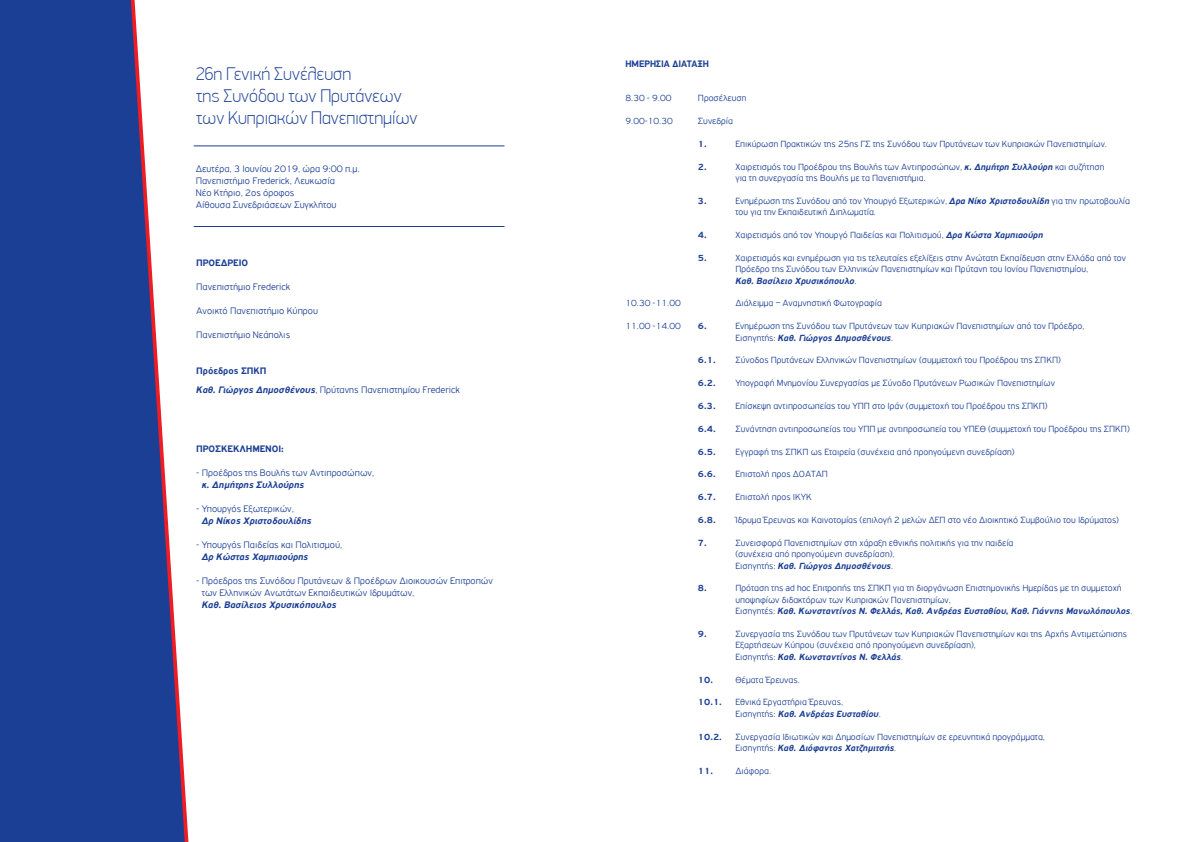
<style>
.page{position:relative;width:1191px;height:842px;background:#fff}
.page>*{position:absolute;margin:0;border:0;box-sizing:border-box;transform-origin:0 0}
.t1{font:100 18.5px/22.2px "PF Din Display Pro";color:#1b3f94}
.t2{font:300 10px/12px "PF Highway Gothic";color:#1b3f94}
.t3{font:italic 700 10px "PF Highway Gothic";color:#1b3f94}
.t4{font:700 10px "PF Highway Gothic";color:#1b3f94}
.t5{font:300 9.5px/11.4px "PF Highway Gothic";color:#1b3f94}
.t6{font:700 9.5px "PF Highway Gothic";color:#1b3f94}
.t7{font:700 9.5px "PF Din Display Pro";color:#1b3f94}
.s1{font-weight:700}
.s2{font-weight:700;font-style:italic}
</style>
<div class="page">
<svg style="left:0;top:0;width:185px;height:842px;background:#3c569f"></svg>
<hr style="left:194px;top:146px;width:310px;height:1px;background:#1b3f94">
<hr style="left:194px;top:226px;width:310px;height:1px;background:#1b3f94">
<h1 class="t1" style="left:196px;top:63px;width:223px">26η Γενική Συνέλευση<br>της Συνόδου των Πρυτάνεων των Κυπριακών Πανεπιστηµίων</h1>
<p class="t2" style="left:196px;top:162px;width:165px">Δευτέρα, 3 Ιουνίου 2019, ώρα 9:00 π.µ.<br>Πανεπιστήµιο Frederick, Λευκωσία<br>Νέο Κτήριο, 2ος όροφος<br>Αίθουσα Συνεδριάσεων Συγκλήτου</p>
<p class="t4" style="left:196px;top:258px;width:53px">ΠΡΟΕΔΡΕΙΟ</p>
<p class="t2" style="left:196px;top:281px;width:95px">Πανεπιστήµιο Frederick</p>
<p class="t2" style="left:196px;top:305px;width:123px">Ανοικτό Πανεπιστήµιο Κύπρου</p>
<p class="t2" style="left:196px;top:329px;width:95px">Πανεπιστήµιο Νεάπολις</p>
<p class="t2" style="left:196px;top:362px;width:265px;line-height:19px"><span class="s1">Πρόεδρος ΣΠΚΠ<br></span><span class="s2">Καθ. Γιώργος Δηµοσθένους</span>, Πρύτανης Πανεπιστηµίου Frederick</p>
<p class="t4" style="left:196px;top:443px;width:89px">ΠΡΟΣΚΕΚΛΗΜΕΝΟΙ:</p>
<p class="t2" style="left:196px;top:467px;width:179px">- Προέδρος της Βουλής των Αντιπροσώπων,</p>
<p class="t3" style="left:202px;top:479px;width:104px">κ. Δηµήτρης Συλλούρης</p>
<p class="t2" style="left:196px;top:503px;width:99px">- Υπουργός Εξωτερικών,</p>
<p class="t3" style="left:202px;top:515px;width:111px">Δρ Νίκος Χριστοδουλίδης</p>
<p class="t2" style="left:196px;top:539px;width:147px">- Υπουργός Παιδείας και Πολιτισµού,</p>
<p class="t3" style="left:202px;top:551px;width:108px">Δρ Κώστας Χαµπιαούρης</p>
<p class="t2" style="left:202px;top:575px;width:293px;text-indent:-6px">- Πρόεδρος της Συνόδου Πρυτάνεων &amp; Προέδρων Διοικουσών Επιτροπών των Ελληνικών Ανωτάτων Εκπαιδευτικών Ιδρυµάτων,</p>
<p class="t3" style="left:202px;top:599px;width:136px">Καθ. Βασίλειος Χρυσικόπουλος</p>
<p class="t7" style="left:625px;top:58px;width:85px">ΗΜΕΡΗΣΙΑ ∆ΙΑΤΑΞΗ</p>
<p class="t5" style="left:625px;top:92px;width:48px">8.30 - 9.00</p>
<p class="t5" style="left:698px;top:92px;width:50px">Προσέλευση</p>
<p class="t5" style="left:625px;top:115px;width:49px">9.00-10.30</p>
<p class="t5" style="left:698px;top:115px;width:37px">Συνεδρία</p>
<p class="t6" style="left:698px;top:139px;width:10px">1.</p>
<p class="t5" style="left:735px;top:138px;width:373px">Επικύρωση Πρακτικών της 25ης ΓΣ της Συνόδου των Πρυτάνεων των Κυπριακών Πανεπιστηµίων.</p>
<p class="t6" style="left:698px;top:161px;width:10px">2.</p>
<p class="t5" style="left:735px;top:161px;width:370px">Χαιρετισµός του Προέδρου της Βουλής των Αντιπροσώπων, <span class="s2">κ. Δηµήτρη Συλλούρη</span> και συζήτηση για τη συνεργασία της Βουλής µε τα Πανεπιστήµια.</p>
<p class="t6" style="left:698px;top:196px;width:10px">3.</p>
<p class="t5" style="left:735px;top:195px;width:396px">Ενηµέρωση της Συνόδου από τον Υπουργό Εξωτερικών, <span class="s2">Δρα Νίκο Χριστοδουλίδη</span> για την πρωτοβουλία του για την Εκπαιδευτική Διπλωµατία.</p>
<p class="t6" style="left:698px;top:230px;width:10px">4.</p>
<p class="t5" style="left:735px;top:229px;width:309px">Χαιρετισµός από τον Υπουργό Παιδείας και Πολιτισµού, <span class="s2">Δρα Κώστα Χαµπιαούρη</span></p>
<p class="t6" style="left:698px;top:253px;width:10px">5.</p>
<p class="t5" style="left:735px;top:252px;width:392px">Χαιρετισµός και ενηµέρωση για τις τελευταίες εξελίξεις στην Ανώτατη Εκπαίδευση στην Ελλάδα από τον<br>Πρόεδρο της Συνόδου των Ελληνικών Πανεπιστηµίων και Πρύτανη του Ιονίου Πανεπιστηµίου,<br><span class="s2">Καθ. Βασίλειο Χρυσικόπουλο</span>.</p>
<p class="t5" style="left:625px;top:298px;width:57px">10.30 -11.00</p>
<p class="t5" style="left:735px;top:298px;width:148px">Διάλειµµα – Αναµνηστική Φωτογραφία</p>
<p class="t5" style="left:625px;top:320px;width:57px">11.00 -14.00</p>
<p class="t6" style="left:698px;top:321px;width:10px">6.</p>
<p class="t5" style="left:735px;top:320px;width:350px">Ενηµέρωση της Συνόδου των Πρυτάνεων των Κυπριακών Πανεπιστηµίων από τον Πρόεδρο,<br>Εισηγητής: <span class="s2">Καθ. Γιώργος Δηµοσθένους</span>.</p>
<p class="t6" style="left:698px;top:355px;width:19px">6.1.</p>
<p class="t5" style="left:735px;top:355px;width:327px">Σύνοδος Πρυτάνεων Ελληνικών Πανεπιστηµίων (συµµετοχή του Προέδρου της ΣΠΚΠ)</p>
<p class="t6" style="left:698px;top:378px;width:19px">6.2.</p>
<p class="t5" style="left:735px;top:377px;width:321px">Υπογραφή Μνηµονίου Συνεργασίας µε Σύνοδο Πρυτάνεων Ρωσικών Πανεπιστηµίων</p>
<p class="t6" style="left:698px;top:401px;width:19px">6.3.</p>
<p class="t5" style="left:735px;top:400px;width:314px">Επίσκεψη αντιπροσωπείας του ΥΠΠ στο Ιράν (συµµετοχή του Προέδρου της ΣΠΚΠ)</p>
<p class="t6" style="left:698px;top:424px;width:19px">6.4.</p>
<p class="t5" style="left:735px;top:423px;width:396px">Συνάντηση αντιπροσωπείας του ΥΠΠ µε αντιπροσωπεία του ΥΠΕΘ (συµµετοχή του Προέδρου της ΣΠΚΠ)</p>
<p class="t6" style="left:698px;top:446px;width:19px">6.5.</p>
<p class="t5" style="left:735px;top:446px;width:281px">Εγγραφή της ΣΠΚΠ ως Εταιρεία (συνέχεια από προηγούµενη συνεδρίαση)</p>
<p class="t6" style="left:698px;top:469px;width:19px">6.6.</p>
<p class="t5" style="left:735px;top:469px;width:94px">Επιστολή προς ΔΟΑΤΑΠ</p>
<p class="t6" style="left:698px;top:492px;width:19px">6.7.</p>
<p class="t5" style="left:735px;top:491px;width:78px">Επιστολή προς ΙΚΥΚ</p>
<p class="t6" style="left:698px;top:515px;width:19px">6.8.</p>
<p class="t5" style="left:735px;top:514px;width:385px">Ίδρυµα Έρευνας και Καινοτοµίας (επιλογή 2 µελών ΔΕΠ στο νέο Διοικητικό Συµβούλιο του Ιδρύµατος)</p>
<p class="t6" style="left:698px;top:538px;width:10px">7.</p>
<p class="t5" style="left:735px;top:537px;width:279px">Συνεισφορά Πανεπιστηµίων στη χάραξη εθνικής πολιτικής για την παιδεία (συνέχεια από προηγούµενη συνεδρίαση),<br>Εισηγητής: <span class="s2">Καθ. Γιώργος Δηµοσθένους</span>.</p>
<p class="t6" style="left:698px;top:583px;width:10px">8.</p>
<p class="t5" style="left:735px;top:583px;width:399px">Πρόταση της ad hoc Επιτροπής της ΣΠΚΠ για τη διοργάνωση Επιστηµονικής Ηµερίδας µε τη συµµετοχή υποψηφίων διδακτόρων των Κυπριακών Πανεπιστηµίων,<br>Εισηγητές: <span class="s2">Καθ. Κωνσταντίνος Ν. Φελλάς, Καθ. Ανδρέας Ευσταθίου, Καθ. Γιάννης Μανωλόπουλος</span>.</p>
<p class="t6" style="left:698px;top:629px;width:10px">9.</p>
<p class="t5" style="left:735px;top:628px;width:393px">Συνεργασία της Συνόδου των Πρυτάνεων των Κυπριακών Πανεπιστηµίων και της Αρχής Αντιµετώπισης<br>Εξαρτήσεων Κύπρου (συνέχεια από προηγούµενη συνεδρίαση),<br>Εισηγητής: <span class="s2">Καθ. Κωνσταντίνος Ν. Φελλάς</span>.</p>
<p class="t5" style="left:698px;top:674px;width:103px"><span class="s1">10.</span> Θέµατα Έρευνας.</p>
<p class="t6" style="left:698px;top:697px;width:25px">10.1.</p>
<p class="t5" style="left:735px;top:697px;width:147px">Εθνικά Εργαστήρια Έρευνας,<br>Εισηγητής: <span class="s2">Καθ. Ανδρέας Ευσταθίου</span>.</p>
<p class="t6" style="left:698px;top:731px;width:25px">10.2.</p>
<p class="t5" style="left:735px;top:731px;width:311px">Συνεργασία Ιδιωτικών και Δηµοσίων Πανεπιστηµίων σε ερευνητικά προγράµµατα,<br>Εισηγητής: <span class="s2">Καθ. Διόφαντος Χατζηµιτσής</span>.</p>
<p class="t5" style="left:698px;top:765px;width:75px"><span class="s1">11.</span> Διάφορα.</p>
</div>
